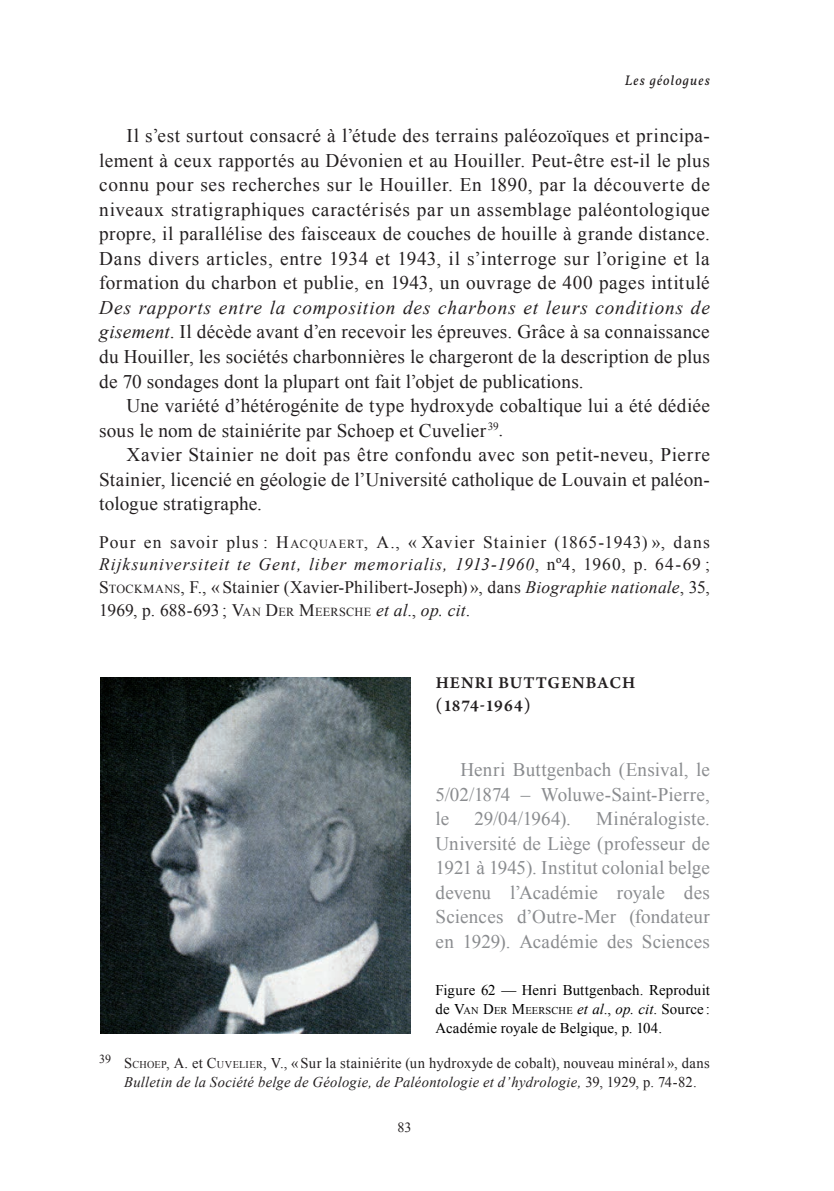
<style>
.page{position:relative;width:834px;height:1191px;background:#fff}
.page>*{position:absolute;margin:0;border:0;box-sizing:border-box;transform-origin:0 0}
.t1{font:19.25px/24.5px "Times New Roman";letter-spacing:.01em;color:#231f20;text-align:justify}
.t2{font:19.25px/24.5px "Times New Roman";letter-spacing:.005em;color:#8a8c8f;text-align:justify}
.t3{font:17.5px/22.8px "Times New Roman";letter-spacing:.02em;color:#231f20;text-align:justify}
.t4{font:600 17.5px/22.8px "Arno Pro";letter-spacing:.06em;color:#231f20}
.t5{font:14.88px/19.2px "Times New Roman";letter-spacing:.02em;color:#231f20}
.t6{font:14.88px/19.2px "Times New Roman";letter-spacing:.01em;color:#000;text-align:justify}
.t7{font:italic 14px "Vollkorn";letter-spacing:.08em;color:#231f20}
.t8{font:14px "Times New Roman";color:#231f20}
.s1{font-style:italic}
.s2{font-style:inherit}
.s3{font-size:12.25px}
.s4{font-size:10.33px}
</style>
<div class="page">
<img style="left:100px;top:677px;width:310px;height:356px">
<p class="t7" style="left:624px;top:71px;width:86px">Les géologues</p>
<p class="t1" style="left:99px;top:123px;width:612px;text-indent:27px">Il s’est surtout consacré à l’étude des terrains paléozoïques et principa&shy;lement à ceux rapportés au Dévonien et au Houiller. Peut-être est-il le plus connu pour ses recherches sur le Houiller. En 1890, par la découverte de niveaux stratigraphiques caractérisés par un assemblage paléontologique propre, il parallélise des faisceaux de couches de houille à grande distance.<br>Dans divers articles, entre 1934 et 1943, il s’interroge sur l’origine et la formation du charbon et publie, en 1943, un ouvrage de 400 pages intitulé</p>
<p class="t1" style="left:99px;top:295px;width:612px"><span class="s1">Des rapports entre la composition des charbons et leurs conditions de gisement</span>. Il décède avant d’en recevoir les épreuves. Grâce à sa connaissance du Houiller, les sociétés charbonnières le chargeront de la description de plus de 70 sondages dont la plupart ont fait l’objet de publications.</p>
<p class="t1" style="left:99px;top:393px;width:612px;text-indent:27px">Une variété d’hétérogénite de type hydroxyde cobaltique lui a été dédiée sous le nom de stainiérite par Schoep et Cuvelier <sup>39</sup>.</p>
<p class="t1" style="left:99px;top:442px;width:612px;text-indent:27px">Xavier Stainier ne doit pas être confondu avec son petit-neveu, Pierre Stainier, licencié en géologie de l’Université catholique de Louvain et paléon&shy;tologue stratigraphe.</p>
<p class="t3" style="left:99px;top:530px;width:612px">Pour en savoir plus : <span class="s2">H</span><span class="s3">ACQUAERT</span>, A., « Xavier Stainier (1865-1943) », dans <span class="s1">Rijksuniversiteit te Gent, liber memorialis, 1913-1960</span>, nº4, 1960, p. 64-69 ; <span class="s2">S</span><span class="s3">TOCKMANS</span>, F., « Stainier (Xavier-Philibert-Joseph) », dans <span class="s1">Biographie nationale</span>, 35, 1969, p. 688-693 ; <span class="s2">V</span><span class="s3">AN</span> <span class="s2">D</span><span class="s3">ER</span> <span class="s2">M</span><span class="s3">EERSCHE</span> <span class="s1">et al</span>., <span class="s1">op. cit</span>.</p>
<p class="t4" style="left:435px;top:672px;width:150px">HENRI BUTTGENBACH (1874-1964)</p>
<p class="t2" style="left:435px;top:757px;width:276px;text-indent:25px">Henri Buttgenbach (Ensival, le 5/02/1874 – Woluwe-Saint-Pierre, le</p>
<p class="t2" style="left:435px;top:806px;width:276px;text-indent:160px">Minéralogiste.<br>Université de Liège (professeur de 1921 à 1945). Institut colonial belge devenu l’Académie royale des Sciences d’Outre-Mer (fondateur en 1929). Académie des Sciences</p>
<p class="t2" style="left:474px;top:806px;width:98px">29/04/1964).</p>
<p class="t6" style="left:435px;top:980px;width:276px">Figure 62 — Henri Buttgenbach. Reproduit de <span class="s2">V</span><span class="s4">AN</span> <span class="s2">D</span><span class="s4">ER</span> <span class="s2">M</span><span class="s4">EERSCHE</span> <span class="s1">et al</span>., <span class="s1">op. cit</span>. Source :<br>Académie royale de Belgique, p. 104.</p>
<p class="t5" style="left:124px;top:1052px;width:587px;text-indent:-25px"><sup>39</sup> <span class="s2">S</span> <span class="s4">CHOEP</span>, A. et <span class="s2">C</span><span class="s4">UVELIER</span>, V., « Sur la stainiérite (un hydroxyde de cobalt), nouveau minéral », dans<br><span class="s1">Bulletin de la Société belge de Géologie, de Paléontologie et d’hydrologie,</span> 39, 1929, p. 74-82.</p>
<p class="t8" style="left:397px;top:1118px;width:16px">83</p>
</div>
